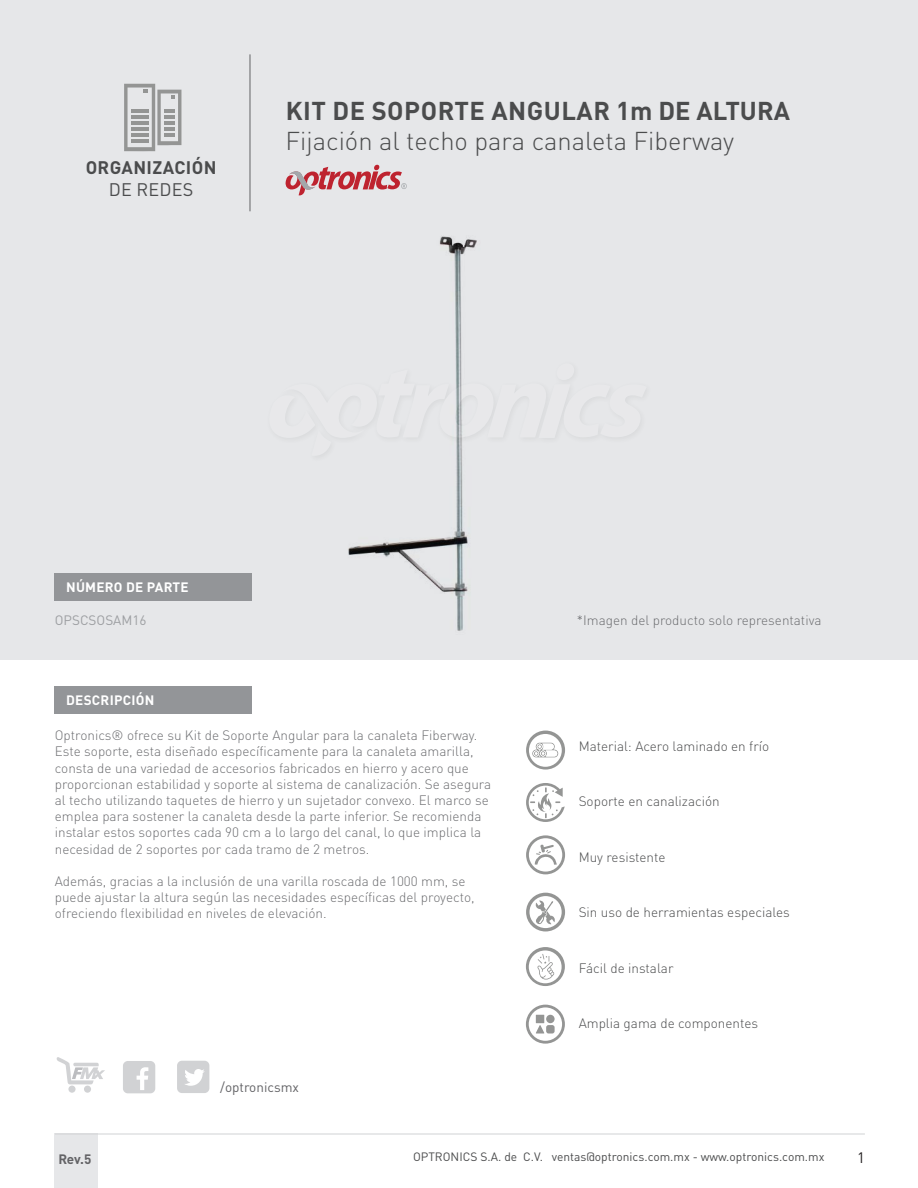
<style>
.page{position:relative;width:918px;height:1188px;background:#fff}
.page>*{position:absolute;margin:0;border:0;box-sizing:border-box;transform-origin:0 0}
.t1{font:300 25.5px "DIN Pro";color:#4b4c4d}
.t2{font:700 25.5px "DIN Pro";letter-spacing:.02em;color:#4b4c4d}
.t3{font:700 18px "DIN Pro";letter-spacing:.02em;color:#4b4c4d}
.t4{font:18px "DIN Pro";letter-spacing:.01em;color:#4b4c4d}
.t5{font:15px "DIN Pro";color:#231f20}
.t6{font:300 13.5px/16.2px "DIN Pro";color:#6c6d70}
.t7{font:300 13.5px "DIN Pro";color:#4b4c4d}
.t8{font:700 13.5px "DIN Pro";letter-spacing:.02em;color:#fff}
.t9{font:13.5px "DIN Pro";color:#636366}
.t10{font:13.5px "DIN Pro";color:#9d9fa2}
.t11{font:700 13.5px "DIN Pro";color:#636366}
.t12{font:12px "DIN Pro";color:#4b4c4d}
</style>
<div class="page">
<div style="left:1px;top:0;width:917px;height:660px;background:#e6e7e9"></div>
<div style="left:54px;top:1134px;width:44px;height:54px;background:#e6e7e9"></div>
<hr style="left:55px;top:1134px;width:810px;height:1px;background:#d1d2d4">
<hr style="left:250px;top:54px;width:1px;height:157px;background:#636366">
<svg style="left:285px;top:165px;width:122px;height:30px"></svg>
<svg style="left:124px;top:84px;width:57px;height:67px"></svg>
<img style="left:348px;top:236px;width:129px;height:395px">
<div style="left:54px;top:573px;width:198px;height:27px;background:#939598"></div>
<div style="left:68px;top:1086px;width:8px;height:7px;background:#d1d2d4;border-radius:50%"></div>
<div style="left:84px;top:1086px;width:7px;height:7px;background:#d1d2d4;border-radius:50%"></div>
<svg style="left:56px;top:1057px;width:49px;height:27px"></svg>
<div style="left:123px;top:1061px;width:32px;height:32px;background:#d1d2d4;border-radius:5px"></div>
<svg style="left:137px;top:1067px;width:11px;height:23px"></svg>
<div style="left:177px;top:1061px;width:32px;height:32px;background:#d1d2d4;border-radius:5px"></div>
<svg style="left:185px;top:1069px;width:20px;height:17px"></svg>
<img style="left:348px;top:357px;width:129px;height:108px">
<svg style="left:344px;top:363px;width:285px;height:93px"></svg>
<div style="left:54px;top:686px;width:197px;height:27px;background:#939598"></div>
<svg style="left:526px;top:731px;width:39px;height:39px"></svg>
<svg style="left:526px;top:783px;width:39px;height:39px"></svg>
<svg style="left:526px;top:835px;width:39px;height:39px"></svg>
<svg style="left:526px;top:893px;width:39px;height:38px"></svg>
<svg style="left:526px;top:947px;width:39px;height:39px"></svg>
<svg style="left:526px;top:1005px;width:39px;height:39px"></svg>
<div style="left:546px;top:1025px;width:9px;height:9px;background:#949594;border-radius:2px"></div>
<h2 class="t3" style="left:86px;top:153px;width:132px">ORGANIZACIÓN</h2>
<h2 class="t4" style="left:109px;top:177px;width:86px">DE REDES</h2>
<h1 class="t2" style="left:286px;top:89px;width:506px">KIT DE SOPORTE ANGULAR 1m DE ALTURA</h1>
<h1 class="t1" style="left:286px;top:121px;width:450px">Fijación al techo para canaleta Fiberway</h1>
<p class="t8" style="left:66px;top:576px;width:124px">NÚMERO DE PARTE</p>
<p class="t10" style="left:55px;top:611px;width:93px">OPSCSOSAM16</p>
<p class="t8" style="left:66px;top:689px;width:90px">DESCRIPCIÓN</p>
<p class="t6" style="left:577px;top:611px;width:246px">*Imagen del producto solo representativa</p>
<p class="t6" style="left:55px;top:726px;width:438px">Optronics® ofrece su Kit de Soporte Angular para la canaleta Fiberway.<br>Este soporte, esta diseñado específicamente para la canaleta amarilla, consta de una variedad de accesorios fabricados en hierro y acero que proporcionan estabilidad y soporte al sistema de canalización. Se asegura al techo utilizando taquetes de hierro y un sujetador convexo. El marco se emplea para sostener la canaleta desde la parte inferior. Se recomienda instalar estos soportes cada 90 cm a lo largo del canal, lo que implica la necesidad de 2 soportes por cada tramo de 2 metros.</p>
<p class="t6" style="left:55px;top:872px;width:421px">Además, gracias a la inclusión de una varilla roscada de 1000 mm, se puede ajustar la altura según las necesidades específicas del proyecto, ofreciendo flexibilidad en niveles de elevación.</p>
<p class="t9" style="left:220px;top:1078px;width:80px">/optronicsmx</p>
<p class="t7" style="left:579px;top:735px;width:192px">Material: Acero laminado en frío</p>
<p class="t7" style="left:579px;top:791px;width:143px">Soporte en canalización</p>
<p class="t7" style="left:579px;top:846px;width:88px">Muy resistente</p>
<p class="t7" style="left:579px;top:902px;width:213px">Sin uso de herramientas especiales</p>
<p class="t7" style="left:579px;top:957px;width:96px">Fácil de instalar</p>
<p class="t7" style="left:579px;top:1013px;width:181px">Amplia gama de componentes</p>
<p class="t11" style="left:58px;top:1148px;width:34px">Rev.5</p>
<p class="t12" style="left:413px;top:1149px;width:413px">OPTRONICS S.A. de C.V. ventas@optronics.com.mx - www.optronics.com.mx</p>
<p class="t5" style="left:857px;top:1148px;width:9px">1</p>
</div>
